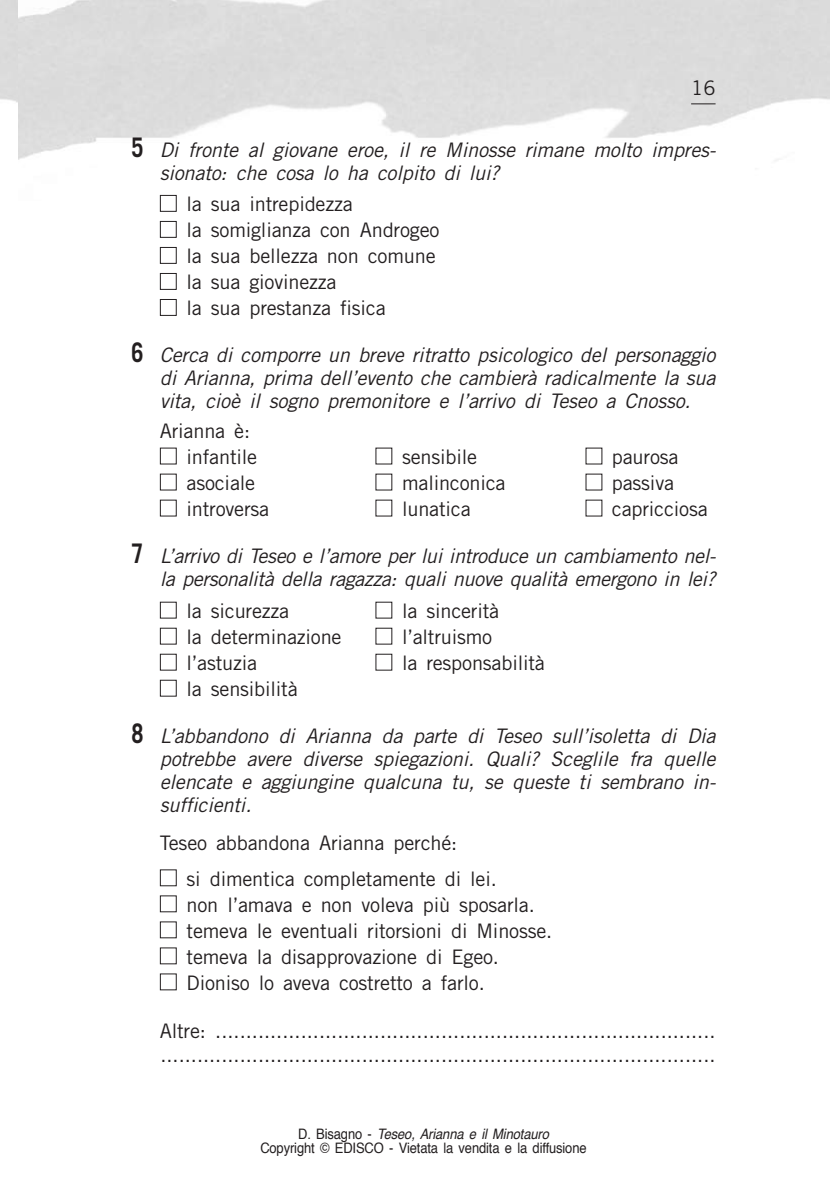
<style>
.page{position:relative;width:830px;height:1199px;background:#fff}
.page>*{position:absolute;margin:0;border:0;box-sizing:border-box;transform-origin:0 0}
.t1{font:20px/24px "Trade Gothic";letter-spacing:-.01em;color:#231f20}
.t2{font:italic 20px/23px "Trade Gothic";letter-spacing:-.01em;color:#231f20;text-align:justify}
.t3{font:14.4px/14.6px "Helvetica";letter-spacing:-.01em;color:#231f20;text-align:center;scale:.9 1}
.s1{font-weight:700;font-style:normal;font-size:27px}
.s2{color:#fff}
.s3{font-style:italic}
</style>
<div class="page">
<svg style="left:18px;top:0;width:812px;height:170px;fill:#ddd"></svg>
<svg style="left:691px;top:103px;width:24px;height:1px"></svg>
<p class="t1" style="left:691px;top:77px;width:26px">16</p>
<p class="t2" style="left:160px;top:140px;width:557px;text-indent:-28px"><span class="s1">5</span> Di fronte al giovane eroe, il re Minosse rimane molto impres&shy;sionato: che cosa lo ha colpito di lui?</p>
<p class="t1" style="left:160px;top:194px;width:195px"><span class="s2">■</span> la sua intrepidezza</p>
<p class="t1" style="left:160px;top:220px;width:281px"><span class="s2">■</span> la somiglianza con Androgeo</p>
<p class="t1" style="left:160px;top:246px;width:278px"><span class="s2">■</span> la sua bellezza non comune</p>
<p class="t1" style="left:160px;top:272px;width:178px"><span class="s2">■</span> la sua giovinezza</p>
<p class="t1" style="left:160px;top:298px;width:228px"><span class="s2">■</span> la sua prestanza fisica</p>
<p class="t2" style="left:160px;top:345px;width:557px;text-indent:-28px"><span class="s1">6</span> Cerca di comporre un breve ritratto psicologico del personaggio di Arianna, prima dell’evento che cambierà radicalmente la sua vita, cioè il sogno premonitore e l’arrivo di Teseo a Cnosso.</p>
<p class="t1" style="left:160px;top:421px;width:92px">Arianna è:</p>
<p class="t1" style="left:160px;top:447px;width:99px"><span class="s2">■</span> infantile</p>
<p class="t1" style="left:375px;top:447px;width:103px"><span class="s2">■</span> sensibile</p>
<p class="t1" style="left:585px;top:447px;width:95px"><span class="s2">■</span> paurosa</p>
<p class="t1" style="left:160px;top:473px;width:97px"><span class="s2">■</span> asociale</p>
<p class="t1" style="left:375px;top:473px;width:132px"><span class="s2">■</span> malinconica</p>
<p class="t1" style="left:585px;top:473px;width:90px"><span class="s2">■</span> passiva</p>
<p class="t1" style="left:160px;top:499px;width:111px"><span class="s2">■</span> introversa</p>
<p class="t1" style="left:375px;top:499px;width:97px"><span class="s2">■</span> lunatica</p>
<p class="t1" style="left:585px;top:499px;width:124px"><span class="s2">■</span> capricciosa</p>
<p class="t2" style="left:131px;top:546px;width:585px;text-align:right"><span class="s1">7</span> L’arrivo di Teseo e l’amore per lui introduce un cambiamento nel&shy;la personalità della ragazza: quali nuove qualità emergono in lei?</p>
<p class="t1" style="left:160px;top:600px;width:131px"><span class="s2">■</span> la sicurezza</p>
<p class="t1" style="left:375px;top:600px;width:126px"><span class="s2">■</span> la sincerità</p>
<p class="t1" style="left:160px;top:626px;width:184px"><span class="s2">■</span> la determinazione</p>
<p class="t1" style="left:375px;top:626px;width:119px"><span class="s2">■</span> l’altruismo</p>
<p class="t1" style="left:160px;top:652px;width:99px"><span class="s2">■</span> l’astuzia</p>
<p class="t1" style="left:375px;top:652px;width:171px"><span class="s2">■</span> la responsabilità</p>
<p class="t1" style="left:160px;top:678px;width:140px"><span class="s2">■</span> la sensibilità</p>
<p class="t2" style="left:160px;top:726px;width:557px;text-indent:-28px"><span class="s1">8</span> L’abbandono di Arianna da parte di Teseo sull’isoletta di Dia potrebbe avere diverse spiegazioni. Quali? Sceglile fra quelle elencate e aggiungine qualcuna tu, se queste ti sembrano in&shy;sufficienti.</p>
<p class="t1" style="left:160px;top:832px;width:299px">Teseo abbandona Arianna perché:</p>
<p class="t1" style="left:160px;top:868px;width:339px"><span class="s2">■</span> si dimentica completamente di lei.</p>
<p class="t1" style="left:160px;top:894px;width:377px"><span class="s2">■</span> non l’amava e non voleva più sposarla.</p>
<p class="t1" style="left:160px;top:920px;width:394px"><span class="s2">■</span> temeva le eventuali ritorsioni di Minosse.</p>
<p class="t1" style="left:160px;top:946px;width:341px"><span class="s2">■</span> temeva la disapprovazione di Egeo.</p>
<p class="t1" style="left:160px;top:972px;width:327px"><span class="s2">■</span> Dioniso lo aveva costretto a farlo.</p>
<p class="t1" style="left:160px;top:1020px;width:557px">Altre: .................................................................................. ...........................................................................................</p>
<p class="t3" style="left:260px;top:1127px;width:364px">D. Bisagno - <span class="s3">Teseo, Arianna e il Minotauro<br></span>Copyright © EDISCO - Vietata la vendita e la diffusione</p>
</div>
